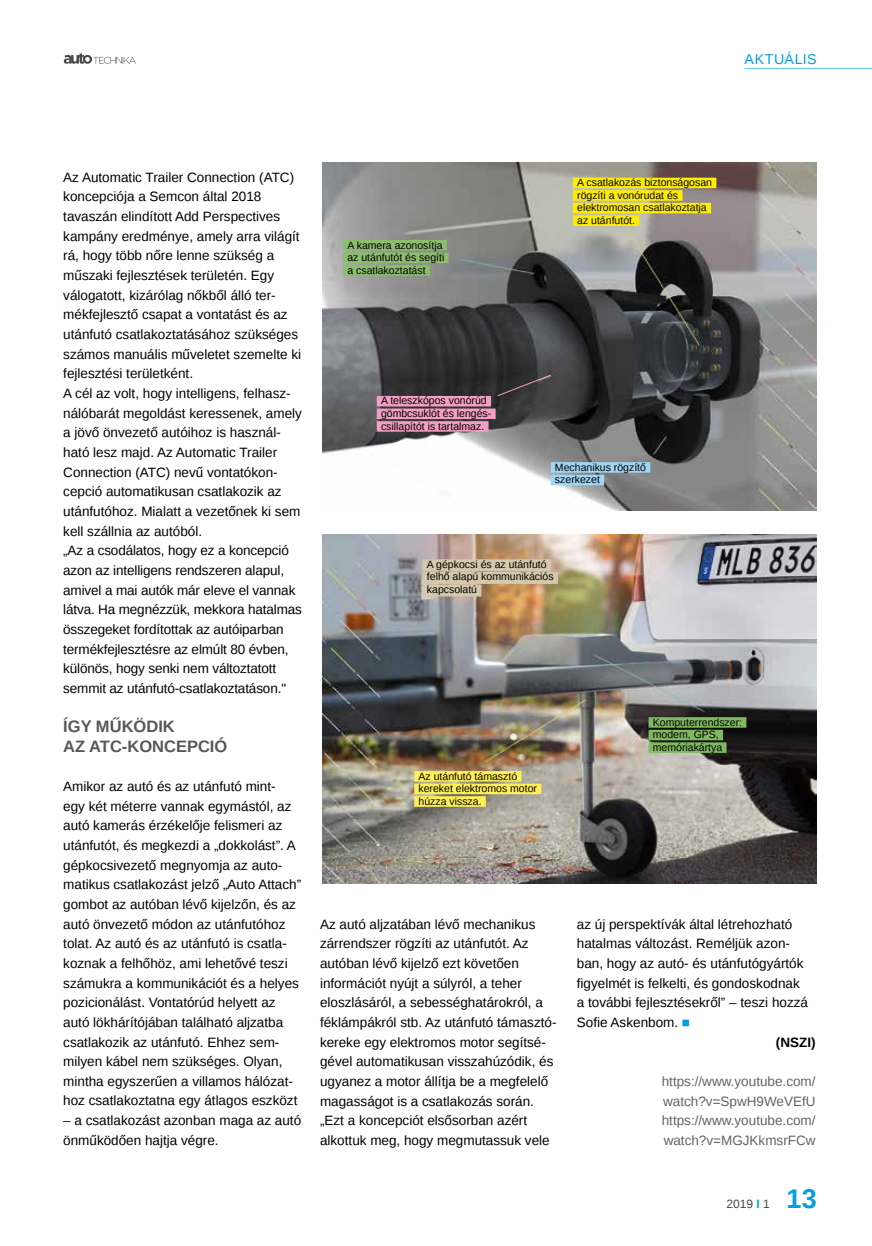
<style>
.page{position:relative;width:872px;height:1246px;background:#fff}
.page>*{position:absolute;margin:0;border:0;box-sizing:border-box;transform-origin:0 0}
.t1{font:700 27px "Liberation Sans";color:#009fe3}
.t2{font:700 16.5px/19.6px "Liberation Sans";color:#575756}
.t3{font:14.25px "Liberation Sans";letter-spacing:.035em;color:#009fe3}
.t4{font:13.5px/19.6px "Liberation Sans";color:#000}
.t5{font:13.5px/19.6px "Liberation Sans";color:#646363;text-align:justify}
.t6{font:700 13.5px "Liberation Sans";color:#000}
.t7{font:12px "Liberation Sans";color:#4a4a49}
.t8{font:10.5px/12.6px "Liberation Sans";color:#000}
.s1{color:#009fe3}
.s2{font-weight:700;color:#009fe3}
</style>
<div class="page">
<svg style="left:64px;top:53px;width:72px;height:11px"></svg>
<hr style="left:745px;top:68px;width:127px;height:1px;background:#5bc5f2">
<img style="left:323px;top:162px;width:493px;height:349px">
<img style="left:323px;top:534px;width:493px;height:349px">
<div style="left:573px;top:178px;width:143px;height:10px;background:#ffed00"></div>
<div style="left:573px;top:190px;width:109px;height:11px;background:#ffed00"></div>
<div style="left:573px;top:203px;width:138px;height:10px;background:#ffed00"></div>
<div style="left:573px;top:215px;width:66px;height:11px;background:#ffed00"></div>
<div style="left:343px;top:240px;width:104px;height:10px;background:#8bbe6d"></div>
<div style="left:343px;top:253px;width:105px;height:10px;background:#8bbe6d"></div>
<div style="left:343px;top:265px;width:87px;height:11px;background:#8bbe6d"></div>
<div style="left:377px;top:396px;width:114px;height:10px;background:#f39fc5"></div>
<div style="left:377px;top:409px;width:118px;height:10px;background:#f39fc5"></div>
<div style="left:377px;top:421px;width:111px;height:11px;background:#f39fc5"></div>
<div style="left:551px;top:462px;width:99px;height:11px;background:#a0d6f4"></div>
<div style="left:551px;top:475px;width:53px;height:10px;background:#a0d6f4"></div>
<svg style="left:497px;top:374px;width:54px;height:23px"></svg>
<div style="left:423px;top:559px;width:128px;height:12px;background:#d5c9ad"></div>
<div style="left:423px;top:572px;width:135px;height:12px;background:#d5c9ad"></div>
<div style="left:423px;top:584px;width:58px;height:12px;background:#d5c9ad"></div>
<div style="left:648px;top:717px;width:98px;height:11px;background:#81b963"></div>
<div style="left:648px;top:730px;width:75px;height:10px;background:#81b963"></div>
<div style="left:648px;top:742px;width:78px;height:11px;background:#81b963"></div>
<div style="left:414px;top:771px;width:107px;height:10px;background:#fff155"></div>
<div style="left:414px;top:784px;width:127px;height:10px;background:#fff155"></div>
<div style="left:414px;top:796px;width:72px;height:11px;background:#fff155"></div>
<p class="t3" style="left:744px;top:51px;width:74px">AKTUÁLIS</p>
<p class="t4" style="left:63px;top:168px;width:240px">Az Automatic Trailer Connection (ATC) koncepciója a Semcon által 2018 tavaszán elindított Add Perspectives kampány eredménye, amely arra világít rá, hogy több nőre lenne szükség a műszaki fejlesztések területén. Egy válogatott, kizárólag nőkből álló ter&shy;mékfejlesztő csapat a vontatást és az utánfutó csatlakoztatásához szükséges számos manuális műveletet szemelte ki fejlesztési területként.<br>A cél az volt, hogy intelligens, felhasz&shy;nálóbarát megoldást keressenek, amely a jövő önvezető autóihoz is használ&shy;ható lesz majd. Az Automatic Trailer Connection (ATC) nevű vontatókon&shy;cepció automatikusan csatlakozik az utánfutóhoz. Mialatt a vezetőnek ki sem kell szállnia az autóból.<br>„Az a csodálatos, hogy ez a koncepció azon az intelligens rendszeren alapul, amivel a mai autók már eleve el vannak látva. Ha megnézzük, mekkora hatalmas összegeket fordítottak az autóiparban termékfejlesztésre az elmúlt 80 évben, különös, hogy senki nem változtatott semmit az utánfutó-csatlakoztatáson."</p>
<p class="t2" style="left:63px;top:716px;width:166px">ÍGY MŰKÖDIK<br>AZ ATC-KONCEPCIÓ</p>
<p class="t4" style="left:63px;top:777px;width:239px">Amikor az autó és az utánfutó mint-<br>egy két méterre vannak egymástól, az autó kamerás érzékelője felismeri az utánfutót, és megkezdi a „dokkolást”. A gépkocsivezető megnyomja az auto&shy;matikus csatlakozást jelző „Auto Attach” gombot az autóban lévő kijelzőn, és az autó önvezető módon az utánfutóhoz tolat. Az autó és az utánfutó is csatla&shy;koznak a felhőhöz, ami lehetővé teszi számukra a kommunikációt és a helyes pozicionálást. Vontatórúd helyett az autó lökhárítójában található aljzatba csatlakozik az utánfutó. Ehhez sem&shy;milyen kábel nem szükséges. Olyan, mintha egyszerűen a villamos hálózat&shy;hoz csatlakoztatna egy átlagos eszközt</p>
<p class="t4" style="left:63px;top:1111px;width:239px">– a csatlakozást azonban maga az autó önműködően hajtja végre.</p>
<p class="t8" style="left:347px;top:239px;width:98px">A kamera azonosítja az utánfutót és segíti a csatlakoztatást</p>
<p class="t8" style="left:381px;top:395px;width:112px">A teleszkópos vonórúd gömbcsuklót és lengés&shy;csillapítót is tartalmaz.</p>
<p class="t8" style="left:577px;top:177px;width:136px">A csatlakozás biztonságosan rögzíti a vonórudat és elektromosan csatlakoztatja az utánfutót.</p>
<p class="t8" style="left:555px;top:461px;width:93px">Mechanikus rögzítő szerkezet</p>
<p class="t8" style="left:427px;top:558px;width:128px">A gépkocsi és az utánfutó felhő alapú kommunikációs kapcsolatú</p>
<p class="t8" style="left:418px;top:770px;width:120px">Az utánfutó támasztó kereket elektromos motor húzza vissza.</p>
<p class="t8" style="left:653px;top:716px;width:91px">Komputerrendszer: modem, GPS, memóriakártya</p>
<p class="t4" style="left:320px;top:915px;width:238px">Az autó aljzatában lévő mechanikus zárrendszer rögzíti az utánfutót. Az autóban lévő kijelző ezt követően információt nyújt a súlyról, a teher eloszlásáról, a sebességhatárokról, a féklámpákról stb. Az utánfutó támasztó&shy;kereke egy elektromos motor segítsé&shy;gével automatikusan visszahúzódik, és ugyanez a motor állítja be a megfelelő magasságot is a csatlakozás során. „Ezt a koncepciót elsősorban azért alkottuk meg, hogy megmutassuk vele</p>
<p class="t4" style="left:577px;top:915px;width:217px">az új perspektívák által létrehozható</p>
<p class="t4" style="left:577px;top:934px;width:215px">hatalmas változást. Reméljük azon-</p>
<p class="t4" style="left:577px;top:954px;width:228px">ban, hogy az autó- és utánfutógyártók</p>
<p class="t4" style="left:577px;top:974px;width:224px">figyelmét is felkelti, és gondoskodnak</p>
<p class="t4" style="left:577px;top:993px;width:233px">a további fejlesztésekről” – teszi hozzá</p>
<p class="t4" style="left:577px;top:1013px;width:115px">Sofie Askenbom. <span class="s1">■</span></p>
<p class="t6" style="left:776px;top:1033px;width:41px">(NSZI)</p>
<p class="t5" style="left:662px;top:1072px;width:155px">https://www.youtube.com/ watch?v=SpwH9WeVEfU https://www.youtube.com/ watch?v=MGJKkmsrFCw</p>
<p class="t7" style="left:726px;top:1197px;width:45px">2019 <span class="s2">I</span> 1</p>
<h1 class="t1" style="left:786px;top:1180px;width:32px">13</h1>
</div>
